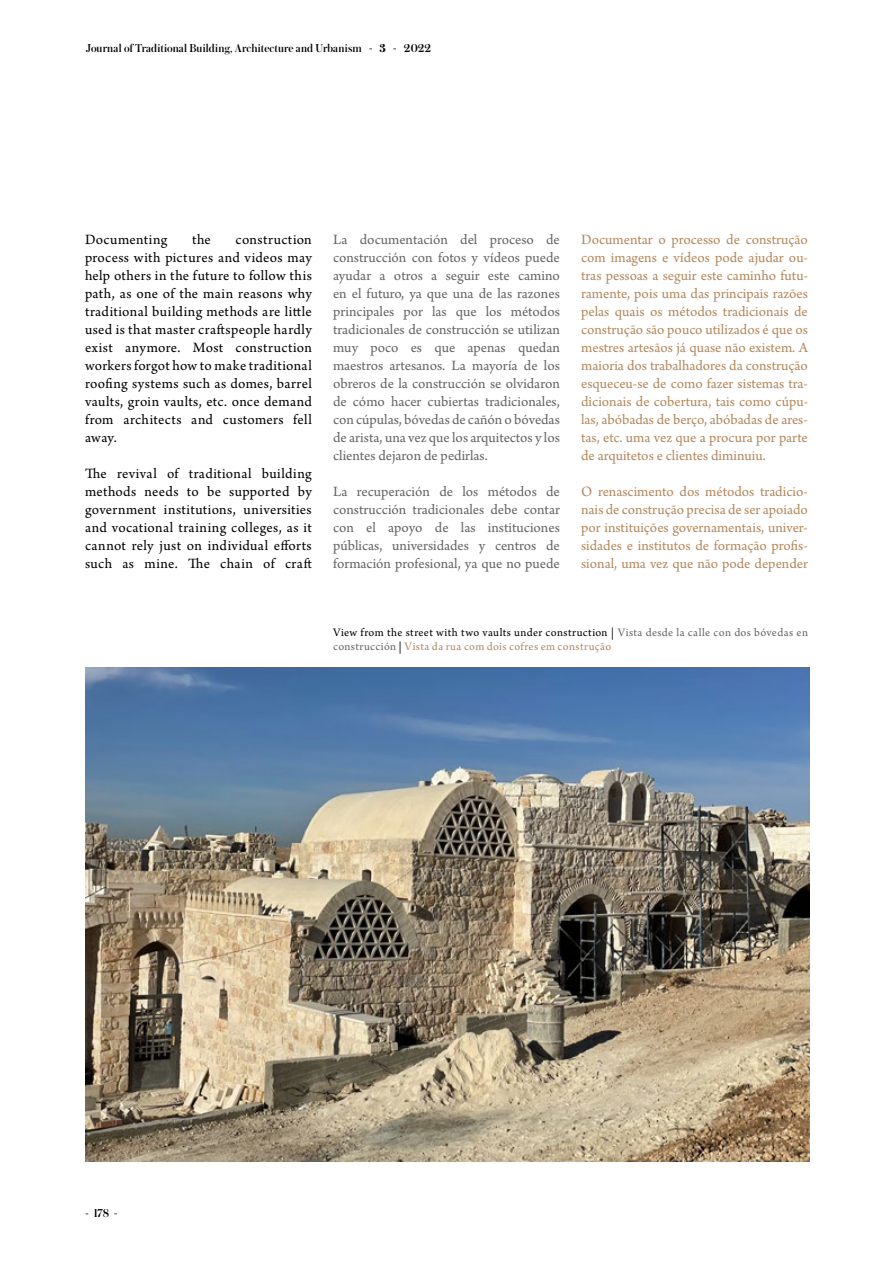
<style>
.page{position:relative;width:893px;height:1263px;background:#fff}
.page>*{position:absolute;margin:0;border:0;box-sizing:border-box;transform-origin:0 0}
.t1{font:15px/18px "Arno Pro";color:#b3885d;text-align:justify}
.t2{font:15px/18px "Arno Pro";color:#666465;text-align:justify}
.t3{font:15px/18px "Arno Pro";letter-spacing:.025em;color:#000;text-align:justify}
.t4{font:12px/13.5px "Arno Pro";letter-spacing:.03em;color:#000}
.t5{font:500 12px "Austin";letter-spacing:.01em;color:#000}
.s1{font-weight:700}
.s2{color:#666465}
.s3{color:#b3885d}
</style>
<div class="page">
<img style="left:85px;top:668px;width:724px;height:494px">
<p class="t5" style="left:86px;top:40px;width:347px">Journal of Traditional Building, Architecture and Urbanism - <span class="s1">3</span> - 2022</p>
<p class="t3" style="left:85px;top:231px;width:84px">Documenting</p>
<p class="t3" style="left:192px;top:231px;width:20px">the</p>
<p class="t3" style="left:85px;top:231px;width:228px;text-indent:151px">construction process with pictures and videos may help others in the future to follow this path, as one of the main reasons why traditional building methods are little used is that master craftspeople hardly exist anymore. Most construction workers forgot how to make traditional roofing systems such as domes, barrel vaults, groin vaults, etc. once demand from architects and customers fell away.</p>
<p class="t3" style="left:85px;top:465px;width:228px">The revival of traditional building methods needs to be supported by government institutions, universities and vocational training colleges, as it cannot rely just on individual efforts such as mine. The chain of craft</p>
<p class="t2" style="left:333px;top:231px;width:228px">La documentación del proceso de construcción con fotos y vídeos puede ayudar a otros a seguir este camino en el futuro, ya que una de las razones principales por las que los métodos tradicionales de construcción se utilizan muy poco es que apenas quedan maestros artesanos. La mayoría de los obreros de la construcción se olvidaron de cómo hacer cubiertas tradicionales, con cúpulas, bóvedas de cañón o bóvedas de arista, una vez que los arquitectos y los clientes dejaron de pedirlas.</p>
<p class="t2" style="left:333px;top:483px;width:228px">La recuperación de los métodos de construcción tradicionales debe contar con el apoyo de las instituciones públicas, universidades y centros de formación profesional, ya que no puede</p>
<p class="t1" style="left:581px;top:231px;width:228px">Documentar o processo de construção com imagens e vídeos pode ajudar ou&shy;tras pessoas a seguir este caminho futu&shy;ramente, pois uma das principais razões pelas quais os métodos tradicionais de construção são pouco utilizados é que os mestres artesãos já quase não existem. A maioria dos trabalhadores da construção esqueceu-se de como fazer sistemas tra&shy;dicionais de cobertura, tais como cúpu&shy;las, abóbadas de berço, abóbadas de ares&shy;tas, etc. uma vez que a procura por parte de arquitetos e clientes diminuiu.</p>
<p class="t1" style="left:581px;top:483px;width:228px">O renascimento dos métodos tradicio&shy;nais de construção precisa de ser apoiado por instituições governamentais, univer&shy;sidades e institutos de formação profis&shy;sional, uma vez que não pode depender</p>
<p class="t4" style="left:333px;top:627px;width:476px">View from the street with two vaults under construction | <span class="s2">Vista desde la calle con dos bóvedas en construcción</span> | <span class="s3">Vista da rua com dois cofres em construção</span></p>
<p class="t5" style="left:85px;top:1205px;width:34px">- 178 -</p>
</div>
